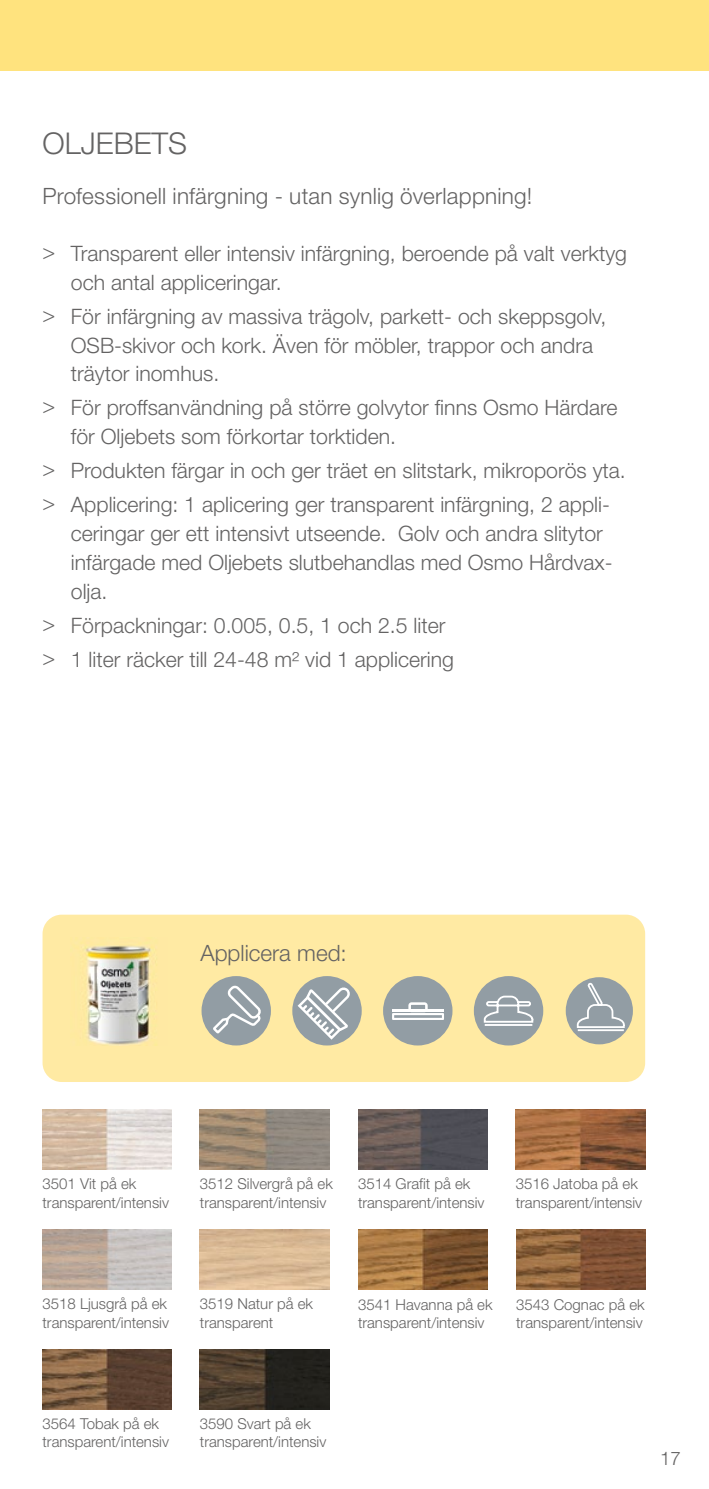
<style>
.page{position:relative;width:709px;height:1489px;background:#fff}
.page>*{position:absolute;margin:0;border:0;box-sizing:border-box;transform-origin:0 0}
.t1{font:300 30px "Helvetica Neue";color:#646363}
.t2{font:300 22.5px "Helvetica Neue";letter-spacing:.01em;color:#646363}
.t3{font:300 21.25px/28.8px "Helvetica Neue";color:#646363}
.t4{font:300 18.75px "Helvetica Neue";color:#646363}
.t5{font:300 15px/18.8px "Helvetica Neue";color:#646363}
</style>
<div class="page">
<img style="left:43px;top:1109px;width:129px;height:60px">
<div style="left:43px;top:914px;width:602px;height:167px;background:#ffeaa3;border-radius:19px"></div>
<div style="left:383px;top:976px;width:69px;height:69px;background:#929da4;border-radius:35px"></div>
<svg style="left:408px;top:1002px;width:19px;height:7px"></svg>
<svg style="left:392px;top:1012px;width:52px;height:7px"></svg>
<hr style="left:394px;top:1015px;width:48px;height:2px;background:#fff">
<hr style="left:392px;top:1009px;width:52px;height:3px;background:#fff">
<div style="left:474px;top:976px;width:69px;height:69px;background:#929da4;border-radius:35px"></div>
<svg style="left:483px;top:995px;width:51px;height:31px"></svg>
<div style="left:201px;top:976px;width:70px;height:69px;background:#929da4;border-radius:35px"></div>
<svg style="left:211px;top:983px;width:52px;height:52px"></svg>
<div style="left:292px;top:976px;width:70px;height:69px;background:#929da4;border-radius:35px"></div>
<svg style="left:296px;top:984px;width:56px;height:57px"></svg>
<img style="left:200px;top:1109px;width:130px;height:60px">
<img style="left:358px;top:1109px;width:129px;height:60px">
<img style="left:516px;top:1109px;width:129px;height:60px">
<img style="left:516px;top:1229px;width:129px;height:60px">
<img style="left:358px;top:1229px;width:129px;height:60px">
<img style="left:43px;top:1229px;width:129px;height:60px">
<img style="left:200px;top:1349px;width:130px;height:60px">
<img style="left:43px;top:1349px;width:129px;height:60px">
<img style="left:85px;top:945px;width:68px;height:100px">
<div style="left:0;top:0;width:709px;height:71px;background:#ffe37e"></div>
<div style="left:565px;top:977px;width:68px;height:67px;background:#929da4;border-radius:34px"></div>
<svg style="left:576px;top:981px;width:49px;height:50px"></svg>
<h1 class="t1" style="left:43px;top:125px;width:146px">OLJEBETS</h1>
<p class="t2" style="left:43px;top:182px;width:491px">Professionell infärgning - utan synlig överlappning!</p>
<p class="t3" style="left:71px;top:238px;width:557px;text-indent:-28px">&gt; Transparent eller intensiv infärgning, beroende på valt verktyg och antal appliceringar.</p>
<p class="t3" style="left:71px;top:301px;width:537px;text-indent:-28px">&gt; För infärgning av massiva trägolv, parkett- och skeppsgolv,<br>OSB-skivor och kork. Även för möbler, trappor och andra träytor inomhus.</p>
<p class="t3" style="left:71px;top:393px;width:548px;text-indent:-28px">&gt; För proffsanvändning på större golvytor finns Osmo Härdare för Oljebets som förkortar torktiden.</p>
<p class="t3" style="left:43px;top:453px;width:584px;line-height:34px">&gt; Produkten färgar in och ger träet en slitstark, mikroporös yta. &gt; Applicering: 1 aplicering ger transparent infärgning, 2 appli-</p>
<p class="t3" style="left:71px;top:518px;width:543px">ceringar ger ett intensivt utseende. Golv och andra slitytor infärgade med Oljebets slutbehandlas med Osmo Hårdvax&shy;olja.</p>
<p class="t3" style="left:43px;top:607px;width:413px;line-height:34px">&gt; Förpackningar: 0.005, 0.5, 1 och 2.5 liter &gt; 1 liter räcker till 24-48 m² vid 1 applicering</p>
<p class="t2" style="left:200px;top:939px;width:148px">Applicera med:</p>
<p class="t5" style="left:43px;top:1173px;width:128px">3501 Vit på ek transparent/intensiv</p>
<p class="t5" style="left:200px;top:1173px;width:134px">3512 Silvergrå på ek</p>
<p class="t5" style="left:358px;top:1173px;width:114px">3514 Grafit på ek</p>
<p class="t5" style="left:200px;top:1192px;width:128px">transparent/intensiv</p>
<p class="t5" style="left:358px;top:1192px;width:128px">transparent/intensiv</p>
<p class="t5" style="left:516px;top:1173px;width:124px">3516 Jatoba på ek</p>
<p class="t5" style="left:516px;top:1192px;width:128px">transparent/intensiv</p>
<p class="t5" style="left:43px;top:1293px;width:126px">3518 Ljusgrå på ek</p>
<p class="t5" style="left:200px;top:1293px;width:115px">3519 Natur på ek</p>
<p class="t5" style="left:358px;top:1294px;width:136px">3541 Havanna på ek</p>
<p class="t5" style="left:516px;top:1294px;width:130px">3543 Cognac på ek</p>
<p class="t5" style="left:43px;top:1312px;width:128px">transparent/intensiv</p>
<p class="t5" style="left:200px;top:1312px;width:75px">transparent</p>
<p class="t5" style="left:358px;top:1312px;width:128px">transparent/intensiv</p>
<p class="t5" style="left:516px;top:1312px;width:128px">transparent/intensiv</p>
<p class="t5" style="left:43px;top:1413px;width:118px">3564 Tobak på ek</p>
<p class="t5" style="left:200px;top:1413px;width:112px">3590 Svart på ek</p>
<p class="t5" style="left:43px;top:1432px;width:128px">transparent/intensiv</p>
<p class="t5" style="left:200px;top:1432px;width:128px">transparent/intensiv</p>
<p class="t4" style="left:660px;top:1446px;width:22px">17</p>
</div>
